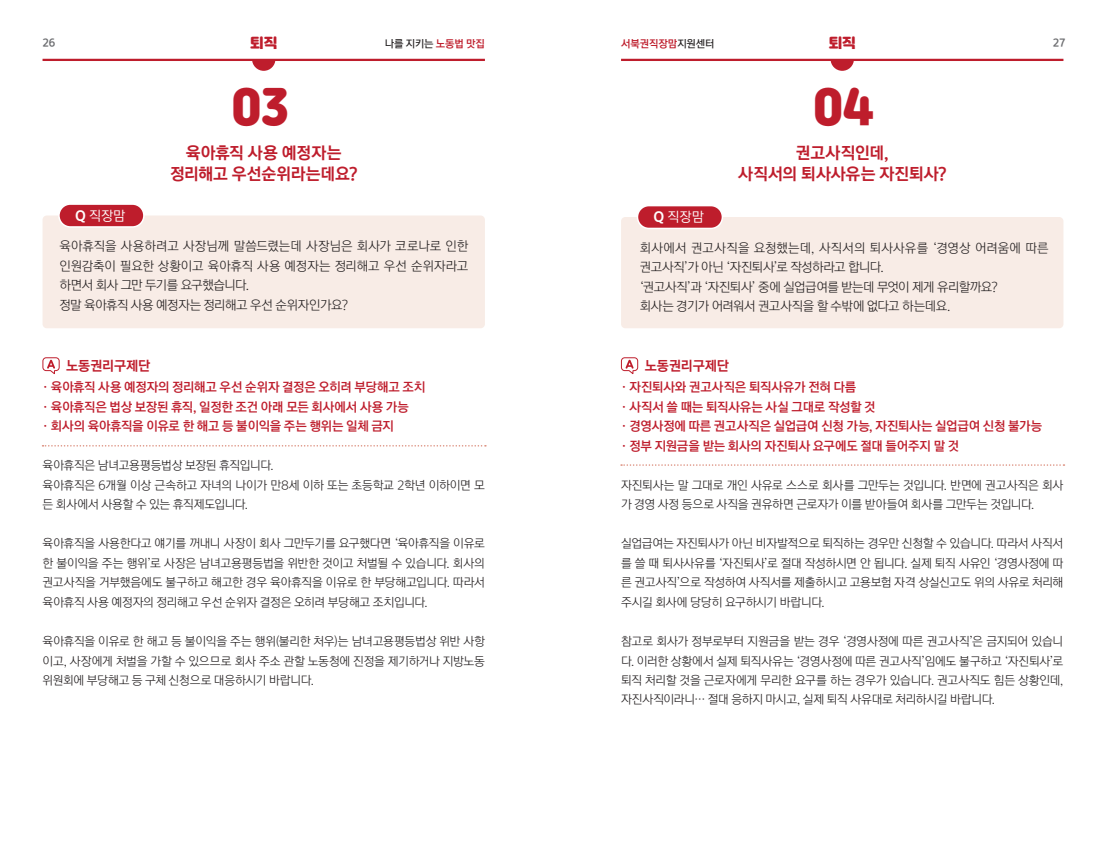
<style>
.page{position:relative;width:1106px;height:851px;background:#fff}
.page>*{position:absolute;margin:0;border:0;box-sizing:border-box;transform-origin:0 0}
.t1{font:46.5px "Jalnan OTF";color:#be1d2c}
.t2{font:16.5px/21.8px "Rix Sin Go PEB";letter-spacing:-.01em;color:#be1d2c;text-align:center}
.t3{font:13.5px "Rix Sin Go PEB";letter-spacing:-.015em;color:#be1d2c}
.t4{font:13.5px "Rix Sin Go PR";letter-spacing:-.005em;color:#fff}
.t5{font:13.5px "Jalnan OTF";color:#be1d2c}
.t6{font:12.75px/19.5px "Rix Sin Go PL";letter-spacing:-.02em;color:#231f20}
.t7{font:12.75px/19.5px "Rix Sin Go PB";letter-spacing:-.015em;color:#be1d2c}
.t8{font:12px/19.5px "Rix Sin Go PL";letter-spacing:-.025em;color:#231f20;text-align:justify}
.t9{font:10.5px "Rix Sin Go PSB";color:#231f20}
.t10{font:10.5px "Rix Sin Go PB";letter-spacing:-.01em;color:#be1d2c}
.t11{font:10.5px "Rix Sin Go PEB";color:#6c6d70}
.s1{font-family:"Rix Sin Go PB";color:#be1d2c}
.s2{font-family:"Rix Sin Go PSB";color:#231f20}
.s3{font-family:"Rix Sin Go PH"}
</style>
<div class="page">
<hr style="left:43px;top:59px;width:442px;height:2px;background:#be1d2c">
<svg style="left:252px;top:61px;width:23px;height:10px"></svg>
<svg style="left:830px;top:61px;width:24px;height:10px"></svg>
<hr style="left:621px;top:59px;width:442px;height:2px;background:#be1d2c">
<div style="left:43px;top:215px;width:442px;height:113px;background:#f8ece6;border-radius:4px"></div>
<div style="left:59px;top:204px;width:85px;height:23px;background:#be1d2c;border-radius:11px"></div>
<div style="left:58px;top:203px;width:87px;height:25px;border:2px solid #fff;border-radius:11px"></div>
<svg style="left:43px;top:445px;width:443px;height:1px"></svg>
<svg style="left:42px;top:357px;width:18px;height:17px"></svg>
<div style="left:621px;top:217px;width:442px;height:111px;background:#f8ece6;border-radius:4px"></div>
<div style="left:637px;top:205px;width:85px;height:23px;background:#be1d2c;border-radius:11px"></div>
<div style="left:636px;top:205px;width:87px;height:24px;border:2px solid #fff;border-radius:11px"></div>
<svg style="left:621px;top:464px;width:443px;height:1px"></svg>
<svg style="left:620px;top:357px;width:18px;height:17px"></svg>
<p class="t11" style="left:43px;top:38px;width:14px">26</p>
<p class="t5" style="left:250px;top:34px;width:28px">퇴직</p>
<p class="t9" style="left:385px;top:38px;width:102px">나를 지키는 <span class="s1">노동법 맛집</span></p>
<p class="t10" style="left:621px;top:38px;width:95px">서북권직장맘<span class="s2">지원센터</span></p>
<p class="t5" style="left:828px;top:34px;width:28px">퇴직</p>
<p class="t11" style="left:1052px;top:38px;width:14px">27</p>
<h1 class="t1" style="left:813px;top:76px;width:62px">04</h1>
<h2 class="t2" style="left:738px;top:142px;width:210px">권고사직인데,<br>사직서의 퇴사사유는 자진퇴사?</h2>
<h1 class="t1" style="left:231px;top:76px;width:59px">03</h1>
<h2 class="t2" style="left:170px;top:142px;width:189px">육아휴직 사용 예정자는 정리해고 우선순위라는데요?</h2>
<p class="t4" style="left:75px;top:209px;width:52px"><span class="s3">Q</span> 직장맘</p>
<p class="t6" style="left:60px;top:237px;width:410px">육아휴직을 사용하려고 사장님께 말씀드렸는데 사장님은 회사가 코로나로 인한 인원감축이 필요한 상황이고 육아휴직 사용 예정자는 정리해고 우선 순위자라고 하면서 회사 그만 두기를 요구했습니다.<br>정말 육아휴직 사용 예정자는 정리해고 우선 순위자인가요?</p>
<p class="t3" style="left:66px;top:358px;width:86px">노동권리구제단</p>
<p class="t7" style="left:43px;top:378px;width:384px">· 육아휴직 사용 예정자의 정리해고 우선 순위자 결정은 오히려 부당해고 조치 · 육아휴직은 법상 보장된 휴직, 일정한 조건 아래 모든 회사에서 사용 가능<br>· 회사의 육아휴직을 이유로 한 해고 등 불이익을 주는 행위는 일체 금지</p>
<p class="t8" style="left:43px;top:456px;width:444px;text-align:left">육아휴직은 남녀고용평등법상 보장된 휴직입니다.<br>육아휴직은 6개월 이상 근속하고 자녀의 나이가 만8세 이하 또는 초등학교 2학년 이하이면 모 든 회사에서 사용할 수 있는 휴직제도입니다.</p>
<p class="t8" style="left:43px;top:534px;width:444px">육아휴직을 사용한다고 얘기를 꺼내니 사장이 회사 그만두기를 요구했다면 ‘육아휴직을 이유로 한 불이익을 주는 행위’로 사장은 남녀고용평등법을 위반한 것이고 처벌될 수 있습니다. 회사의 권고사직을 거부했음에도 불구하고 해고한 경우 육아휴직을 이유로 한 부당해고입니다. 따라서 육아휴직 사용 예정자의 정리해고 우선 순위자 결정은 오히려 부당해고 조치입니다.</p>
<p class="t8" style="left:43px;top:632px;width:444px">육아휴직을 이유로 한 해고 등 불이익을 주는 행위(불리한 처우)는 남녀고용평등법상 위반 사항 이고, 사장에게 처벌을 가할 수 있으므로 회사 주소 관할 노동청에 진정을 제기하거나 지방노동 위원회에 부당해고 등 구체 신청으로 대응하시기 바랍니다.</p>
<p class="t4" style="left:653px;top:210px;width:52px"><span class="s3">Q</span> 직장맘</p>
<p class="t6" style="left:640px;top:238px;width:410px">회사에서 권고사직을 요청했는데, 사직서의 퇴사사유를 ‘경영상 어려움에 따른 권고사직’가 아닌 ‘자진퇴사’로 작성하라고 합니다.<br>‘권고사직’과 ‘자진퇴사’ 중에 실업급여를 받는데 무엇이 제게 유리할까요?<br>회사는 경기가 어려워서 권고사직을 할 수밖에 없다고 하는데요.</p>
<p class="t3" style="left:644px;top:358px;width:86px">노동권리구제단</p>
<p class="t7" style="left:621px;top:378px;width:423px">· 자진퇴사와 권고사직은 퇴직사유가 전혀 다름<br>· 사직서 쓸 때는 퇴직사유는 사실 그대로 작성할 것<br>· 경영사정에 따른 권고사직은 실업급여 신청 가능, 자진퇴사는 실업급여 신청 불가능 · 정부 지원금을 받는 회사의 자진퇴사 요구에도 절대 들어주지 말 것</p>
<p class="t8" style="left:621px;top:476px;width:444px">자진퇴사는 말 그대로 개인 사유로 스스로 회사를 그만두는 것입니다. 반면에 권고사직은 회사 가 경영 사정 등으로 사직을 권유하면 근로자가 이를 받아들여 회사를 그만두는 것입니다.</p>
<p class="t8" style="left:621px;top:534px;width:444px">실업급여는 자진퇴사가 아닌 비자발적으로 퇴직하는 경우만 신청할 수 있습니다. 따라서 사직서 를 쓸 때 퇴사사유를 ‘자진퇴사’로 절대 작성하시면 안 됩니다. 실제 퇴직 사유인 ‘경영사정에 따 른 권고사직’으로 작성하여 사직서를 제출하시고 고용보험 자격 상실신고도 위의 사유로 처리해 주시길 회사에 당당히 요구하시기 바랍니다.</p>
<p class="t8" style="left:621px;top:632px;width:444px">참고로 회사가 정부로부터 지원금을 받는 경우 ‘경영사정에 따른 권고사직’은 금지되어 있습니 다. 이러한 상황에서 실제 퇴직사유는 ‘경영사정에 따른 권고사직’임에도 불구하고 ‘자진퇴사’로 퇴직 처리할 것을 근로자에게 무리한 요구를 하는 경우가 있습니다. 권고사직도 힘든 상황인데, 자진사직이라니… 절대 응하지 마시고, 실제 퇴직 사유대로 처리하시길 바랍니다.</p>
</div>
